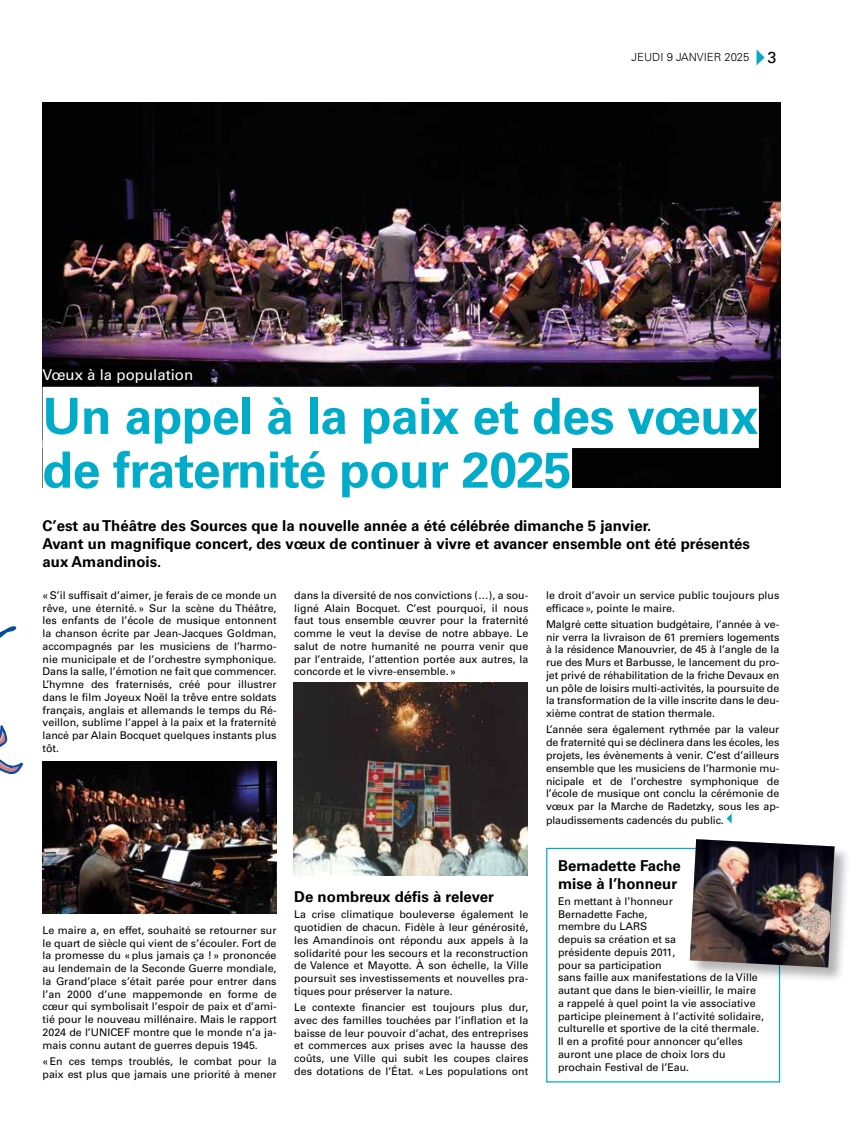
<style>
.page{position:relative;width:851px;height:1134px;background:#fff}
.page>*{position:absolute;margin:0;border:0;box-sizing:border-box;transform-origin:0 0}
.t1{font:700 50px/53.8px "Univers LT Std";letter-spacing:-.01em;color:#00acc9}
.t2{font:700 15px/18px "Univers LT Std";color:#000}
.t3{font:15px "Univers LT Std";color:#fff}
.t4{font:300 11.25px "Univers LT";color:#000}
.t5{font:10.62px/12.8px "Univers LT Std";color:#000;text-align:justify}
.s1{font-family:"Univers LT Std";font-weight:400;font-size:16px}
</style>
<div class="page">
<svg style="left:756px;top:49px;width:8px;height:16px"></svg>
<svg style="left:726px;top:814px;width:5px;height:9px"></svg>
<img style="left:43px;top:103px;width:737px;height:384px">
<div style="left:43px;top:366px;width:150px;height:18px;background:#000"></div>
<div style="left:43px;top:387px;width:715px;height:61px;background:#fff"></div>
<div style="left:43px;top:441px;width:529px;height:61px;background:#fff"></div>
<div style="left:546px;top:848px;width:234px;height:234px;border:1px solid #00acc9"></div>
<img style="left:294px;top:682px;width:233px;height:193px">
<img style="left:43px;top:761px;width:233px;height:153px">
<div style="left:689px;top:839px;width:161px;height:145px;background:#000;opacity:.3"></div>
<img style="left:689px;top:839px;width:145px;height:128px">
<svg style="left:0;top:626px;width:23px;height:148px"></svg>
<p class="t4" style="left:631px;top:50px;width:146px">JEUDI 9 JANVIER 2025 <span class="s1">3</span></p>
<h2 class="t3" style="left:43px;top:366px;width:152px">Vœux à la population</h2>
<h1 class="t1" style="left:43px;top:390px;width:717px">Un appel à la paix et des vœux de fraternité pour 2025</h1>
<h2 class="t2" style="left:43px;top:517px;width:709px">C’est au Théâtre des Sources que la nouvelle année a été célébrée dimanche 5 janvier.<br>Avant un magnifique concert, des vœux de continuer à vivre et avancer ensemble ont été présentés aux Amandinois.</h2>
<p class="t5" style="left:43px;top:589px;width:235px">«S’il suffisait d’aimer, je ferais de ce monde un rêve, une éternité.» Sur la scène du Théâtre, les enfants de l’école de musique entonnent la chanson écrite par Jean-Jacques Goldman, accompagnés par les musiciens de l’harmo&shy;nie municipale et de l’orchestre symphonique.<br>Dans la salle, l’émotion ne fait que commencer.<br>L’hymne des fraternisés, créé pour illustrer dans le film Joyeux Noël la trêve entre soldats français, anglais et allemands le temps du Ré&shy;veillon, sublime l’appel à la paix et la fraternité lancé par Alain Bocquet quelques instants plus tôt.</p>
<p class="t5" style="left:43px;top:924px;width:235px">Le maire a, en effet, souhaité se retourner sur le quart de siècle qui vient de s’écouler. Fort de la promesse du «plus jamais ça !» prononcée au lendemain de la Seconde Guerre mondiale, la Grand’place s’était parée pour entrer dans l’an 2000 d’une mappemonde en forme de cœur qui symbolisait l’espoir de paix et d’ami&shy;tié pour le nouveau millénaire. Mais le rapport 2024 de l’UNICEF montre que le monde n’a ja&shy;mais connu autant de guerres depuis 1945.</p>
<p class="t5" style="left:43px;top:1055px;width:235px">«En ces temps troublés, le combat pour la paix est plus que jamais une priorité à mener</p>
<p class="t5" style="left:294px;top:589px;width:235px">dans la diversité de nos convictions (…), a sou&shy;ligné Alain Bocquet. C’est pourquoi, il nous faut tous ensemble œuvrer pour la fraternité comme le veut la devise de notre abbaye. Le salut de notre humanité ne pourra venir que par l’entraide, l’attention portée aux autres, la concorde et le vivre-ensemble.»</p>
<h2 class="t2" style="left:294px;top:888px;width:201px">De nombreux défis à relever</h2>
<p class="t5" style="left:294px;top:908px;width:235px">La crise climatique bouleverse également le quotidien de chacun. Fidèle à leur générosité, les Amandinois ont répondu aux appels à la solidarité pour les secours et la reconstruction de Valence et Mayotte. À son échelle, la Ville poursuit ses investissements et nouvelles pra&shy;tiques pour préserver la nature.</p>
<p class="t5" style="left:294px;top:1001px;width:235px">Le contexte financier est toujours plus dur, avec des familles touchées par l’inflation et la baisse de leur pouvoir d’achat, des entreprises et commerces aux prises avec la hausse des coûts, une Ville qui subit les coupes claires des dotations de l’État. «Les populations ont</p>
<p class="t5" style="left:546px;top:589px;width:235px">le droit d’avoir un service public toujours plus efficace», pointe le maire.</p>
<p class="t5" style="left:546px;top:618px;width:235px">Malgré cette situation budgétaire, l’année à ve&shy;nir verra la livraison de 61 premiers logements à la résidence Manouvrier, de 45 à l’angle de la rue des Murs et Barbusse, le lancement du pro&shy;jet privé de réhabilitation de la friche Devaux en un pôle de loisirs multi-activités, la poursuite de la transformation de la ville inscrite dans le deu&shy;xième contrat de station thermale.</p>
<p class="t5" style="left:546px;top:723px;width:235px">L’année sera également rythmée par la valeur de fraternité qui se déclinera dans les écoles, les projets, les évènements à venir. C’est d’ailleurs ensemble que les musiciens de l’harmonie mu&shy;nicipale et de l’orchestre symphonique de l’école de musique ont conclu la cérémonie de vœux par la Marche de Radetzky, sous les ap&shy;plaudissements cadencés du public.</p>
<h2 class="t2" style="left:558px;top:856px;width:124px">Bernadette Fache mise à l’honneur</h2>
<p class="t5" style="left:558px;top:895px;width:208px;text-align:left">En mettant à l’honneur<br>Bernadette Fache,<br>membre du LARS<br>depuis sa création et sa<br>présidente depuis 2011,<br>pour sa participation<br>sans faille aux manifestations de la Ville autant que dans le bien-vieillir, le maire a rappelé à quel point la vie associative participe pleinement à l’activité solidaire, culturelle et sportive de la cité thermale.<br>Il en a profité pour annoncer qu’elles auront une place de choix lors du prochain Festival de l’Eau.</p>
</div>
